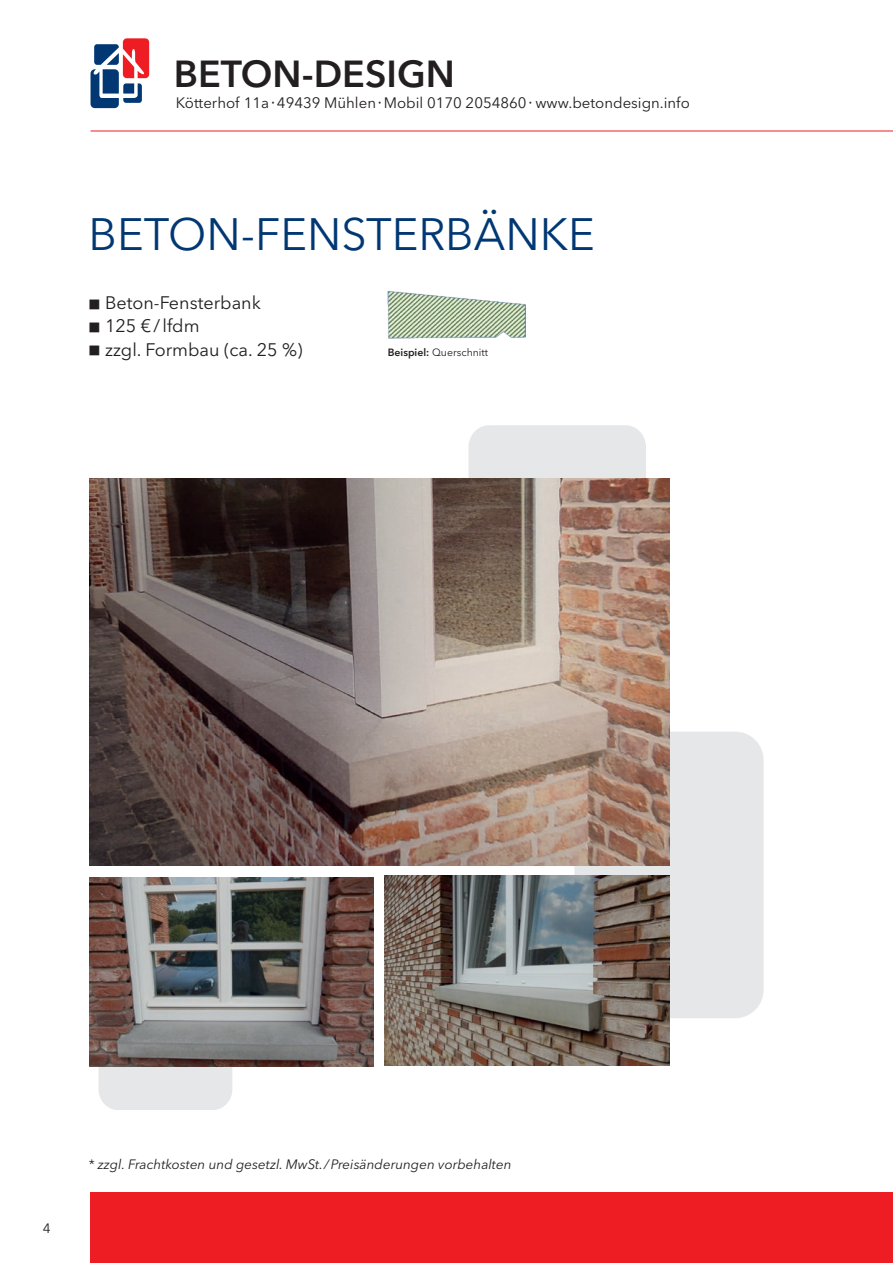
<style>
.page{position:relative;width:893px;height:1263px;background:#fff}
.page>*{position:absolute;margin:0;border:0;box-sizing:border-box;transform-origin:0 0}
.t1{font:45px "Avenir Next LT Pro";color:#013874}
.t2{font:600 37.35px "Avenir Next LT Pro";color:#231f20}
.t3{font:18px "Avenir Next LT Pro";color:#231f20}
.t4{font:15px "Avenir Next LT Pro";color:#231f20}
.t5{font:italic 13.5px "Avenir Next LT Pro";color:#231f20}
.t6{font:13.5px "Avenir Next LT Pro";color:#231f20}
.t7{font:10.5px "Avenir Next LT Pro";color:#231f20}
.s1{font-family:"Open Sans"}
.s2{font-family:"Malgun Gothic";font-weight:700;font-size:12px}
.s3{font-weight:600}
</style>
<div class="page">
<div style="left:91px;top:1192px;width:802px;height:71px;background:#ee1d23"></div>
<svg style="left:91px;top:38px;width:58px;height:70px"></svg>
<hr style="left:91px;top:131px;width:802px;height:1px;background:#ee1d23">
<div style="left:574px;top:732px;width:190px;height:286px;background:#e6e7e9"></div>
<div style="left:98px;top:1067px;width:134px;height:43px;background:#e6e7e9"></div>
<div style="left:468px;top:425px;width:178px;height:53px;background:#e6e7e9"></div>
<img style="left:89px;top:877px;width:285px;height:190px">
<img style="left:385px;top:875px;width:284px;height:190px">
<img style="left:89px;top:478px;width:580px;height:388px">
<img style="left:387px;top:290px;width:139px;height:48px">
<h2 class="t2" style="left:174px;top:52px;width:283px">BETON-DESIGN</h2>
<p class="t4" style="left:176px;top:94px;width:515px">Kötterhof 11a<span class="s1">·</span>49439 Mühlen<span class="s1">·</span>Mobil 0170 2054860<span class="s1">·</span> www.betondesign.info</p>
<p class="t1" style="left:89px;top:207px;width:508px">BETON-FENSTERBÄNKE</p>
<p class="t3" style="left:89px;top:292px;width:174px"><span class="s2">■</span> Beton-Fensterbank</p>
<p class="t3" style="left:89px;top:315px;width:113px"><span class="s2">■</span> 125 €/lfdm</p>
<p class="t3" style="left:89px;top:338px;width:216px"><span class="s2">■</span> zzgl. Formbau (ca. 25 %)</p>
<p class="t7" style="left:388px;top:346px;width:102px"><span class="s3">Beispiel:</span> Querschnitt</p>
<p class="t6" style="left:43px;top:1220px;width:9px">4</p>
<p class="t5" style="left:89px;top:1156px;width:424px">* zzgl. Frachtkosten und gesetzl. MwSt./Preisänderungen vorbehalten</p>
</div>
